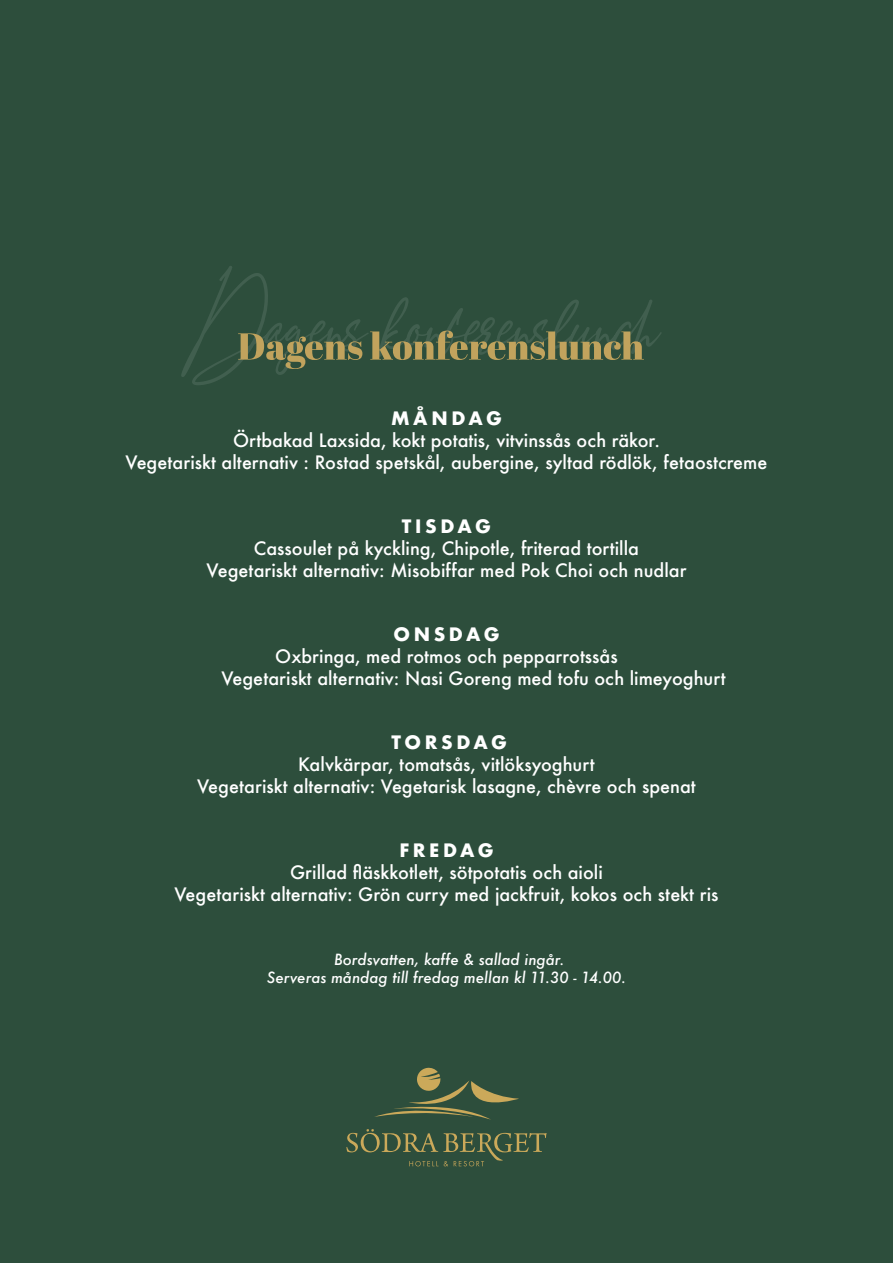
<style>
.page{position:relative;width:893px;height:1263px;background:#2d4e3c}
.page>*{position:absolute;margin:0;border:0;box-sizing:border-box;transform-origin:0 0}
.t1{font:500 18px "Futura";color:#fff}
.t2{font:700 18px "Futura";letter-spacing:.2em;color:#fff}
.t3{font:italic 500 15px "Futura";color:#fff}
</style>
<div class="page">
<svg style="left:375px;top:1067px;width:144px;height:53px"></svg>
<svg style="left:346px;top:1129px;width:201px;height:37px"></svg>
<svg style="left:181px;top:266px;width:480px;height:119px"></svg>
<svg style="left:238px;top:333px;width:124px;height:36px"></svg>
<svg style="left:370px;top:331px;width:274px;height:29px"></svg>
<p class="t2" style="left:391px;top:405px;width:112px">MÅNDAG</p>
<p class="t1" style="left:233px;top:428px;width:428px">Örtbakad Laxsida, kokt potatis, vitvinssås och räkor.</p>
<p class="t1" style="left:126px;top:449px;width:643px">Vegetariskt alternativ : Rostad spetskål, aubergine, syltad rödlök, fetaostcreme</p>
<p class="t2" style="left:402px;top:513px;width:91px">TISDAG</p>
<p class="t1" style="left:254px;top:536px;width:387px">Cassoulet på kyckling, Chipotle, friterad tortilla</p>
<p class="t1" style="left:207px;top:557px;width:481px">Vegetariskt alternativ: Misobiffar med Pok Choi och nudlar</p>
<p class="t2" style="left:393px;top:621px;width:108px">ONSDAG</p>
<p class="t1" style="left:275px;top:644px;width:344px">Oxbringa, med rotmos och pepparrotssås</p>
<p class="t1" style="left:221px;top:665px;width:506px">Vegetariskt alternativ: Nasi Goreng med tofu och limeyoghurt</p>
<p class="t2" style="left:391px;top:729px;width:117px">TORSDAG</p>
<p class="t1" style="left:298px;top:752px;width:298px">Kalvkärpar, tomatsås, vitlöksyoghurt</p>
<p class="t1" style="left:197px;top:773px;width:500px">Vegetariskt alternativ: Vegetarisk lasagne, chèvre och spenat</p>
<p class="t2" style="left:399px;top:837px;width:96px">FREDAG</p>
<p class="t1" style="left:290px;top:860px;width:314px">Grillad fläskkotlett, sötpotatis och aioli</p>
<p class="t1" style="left:174px;top:881px;width:546px">Vegetariskt alternativ: Grön curry med jackfruit, kokos och stekt ris</p>
<p class="t3" style="left:334px;top:949px;width:232px">Bordsvatten, kaffe &amp; sallad ingår.</p>
<p class="t3" style="left:267px;top:967px;width:361px">Serveras måndag till fredag mellan kl 11.30 - 14.00.</p>
</div>
